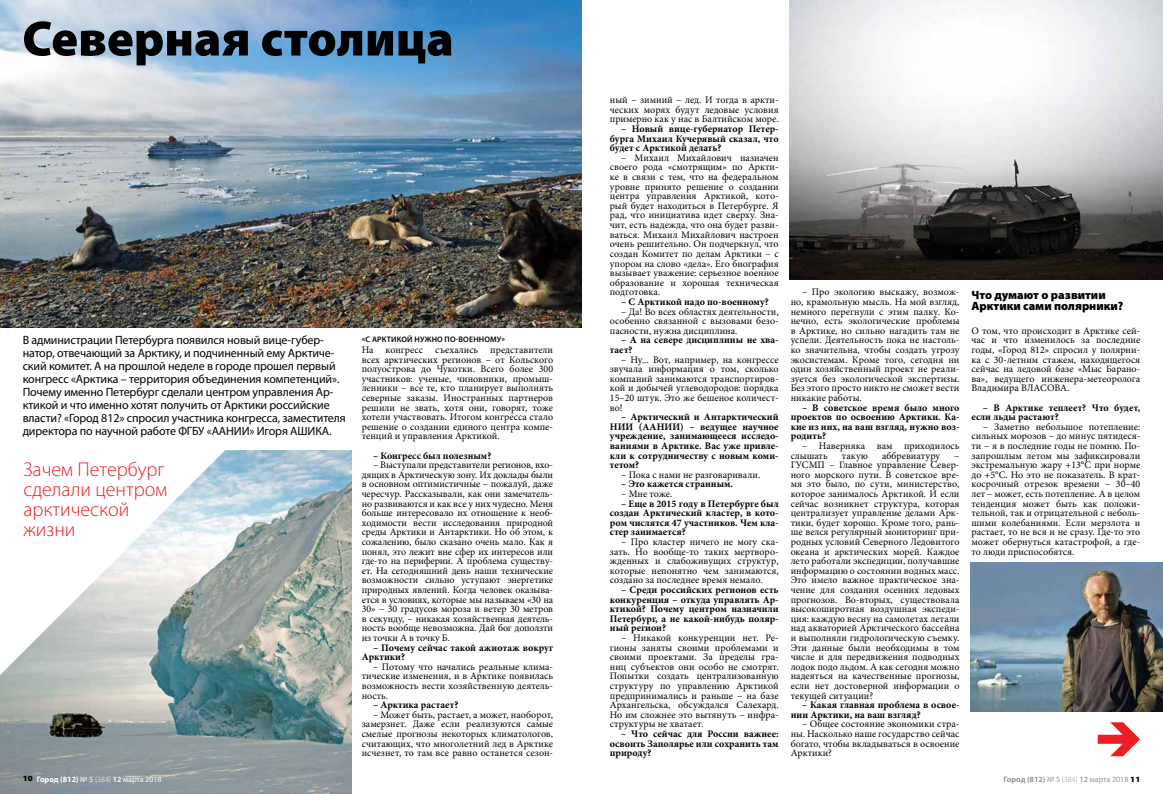
<style>
.page{position:relative;width:1163px;height:794px;background:#fff}
.page>*{position:absolute;margin:0;border:0;box-sizing:border-box;transform-origin:0 0}
.t1{font:900 50px "Myriad Pro";color:#000}
.t2{font:300 20px/20px "Myriad Pro";color:#ed1d24}
.t3{font:12px/13px "Myriad Pro";letter-spacing:-.01em;color:#000}
.t4{font:900 12px/11px "Myriad Pro";color:#000}
.t5{font:10px/9.6px "Minion Pro";color:#000;text-align:justify}
.t6{font:700 10px/9.6px "Minion Pro";color:#000;text-align:justify}
.t7{font:8px "Myriad Pro";color:#939598}
.t8{font:8px "Myriad Pro";color:#fff}
.t9{font:600 8px "Myriad Pro";letter-spacing:.085em;color:#000}
.s1{font-weight:900;color:#000}
.s2{font-weight:700}
.s3{font-weight:300}
.s4{font-weight:600}
</style>
<div class="page">
<img style="left:0;top:0;width:581px;height:328px">
<img style="left:0;top:450px;width:351px;height:344px">
<svg style="left:0;top:450px;width:234px;height:225px"></svg>
<svg style="left:1097px;top:722px;width:42px;height:34px"></svg>
<img style="left:789px;top:0;width:373px;height:279px">
<img style="left:970px;top:563px;width:192px;height:148px">
<h1 class="t1" style="left:22px;top:10px;width:433px">Северная столица</h1>
<p class="t3" style="left:23px;top:334px;width:324px">В администрации Петербурга появился новый вице-губер&shy;натор, отвечающий за Арктику, и подчиненный ему Арктиче&shy;ский комитет. А на прошлой неделе в городе прошел первый конгресс «Арктика – территория объединения компетенций».<br>Почему именно Петербург сделали центром управления Ар&shy;ктикой и что именно хотят получить от Арктики российские власти? «Город 812» спросил участника конгресса, заместителя директора по научной работе ФГБУ «ААНИИ» Игоря АШИКА.</p>
<h2 class="t2" style="left:23px;top:459px;width:145px">Зачем Петербург сделали центром арктической жизни</h2>
<p class="t8" style="left:23px;top:774px;width:140px"><span class="s1">10</span> <span class="s2">Город (812)</span> № 5 <span class="s3">{384}</span> <span class="s4">12</span> марта 2018</p>
<p class="t9" style="left:362px;top:334px;width:145px">«С Арктикой нужно по-военному»</p>
<p class="t5" style="left:361px;top:345px;width:193px">На конгресс съехались представители всех арктических регионов – от Кольского полуострова до Чукотки. Всего более 300 участников: ученые, чиновники, промыш&shy;ленники – все те, кто планирует выполнять северные заказы. Иностранных партнеров решили не звать, хотя они, говорят, тоже хотели участвовать. Итогом конгресса стало решение о создании единого центра компе&shy;тенций и управления Арктикой.</p>
<p class="t6" style="left:373px;top:450px;width:120px">– Конгресс был полезным?</p>
<p class="t5" style="left:361px;top:460px;width:193px;text-indent:11px">– Выступали представители регионов, вхо&shy;дящих в Арктическую зону. Их доклады были в основном оптимистичные – пожалуй, даже чересчур. Рассказывали, как они замечатель&shy;но развиваются и как все у них чудесно. Меня больше интересовало их отношение к необ&shy;ходимости вести исследования природной среды Арктики и Антарктики. Но об этом, к сожалению, было сказано очень мало. Как я понял, это лежит вне сфер их интересов или где-то на периферии. А проблема существу&shy;ет. На сегодняшний день наши технические возможности сильно уступают энергетике природных явлений. Когда человек оказыва&shy;ется в условиях, которые мы называем «30 на 30» – 30 градусов мороза и ветер 30 метров в секунду, – никакая хозяйственная деятель&shy;ность вообще невозможна. Дай бог доползти из точки А в точку Б.</p>
<p class="t6" style="left:361px;top:642px;width:193px;text-indent:11px">– Почему сейчас такой ажиотаж вокруг<br>Арктики?</p>
<p class="t5" style="left:361px;top:662px;width:193px;text-indent:11px">– Потому что начались реальные клима&shy;тические изменения, и в Арктике появилась возможность вести хозяйственную деятель&shy;ность.</p>
<p class="t6" style="left:373px;top:700px;width:87px">– Арктика растает?</p>
<p class="t5" style="left:361px;top:710px;width:193px;text-indent:11px">– Может быть, растает, а может, наоборот, замерзнет. Даже если реализуются самые смелые прогнозы некоторых климатологов, считающих, что многолетний лед в Арктике исчезнет, то там все равно останется сезон-</p>
<p class="t5" style="left:609px;top:95px;width:170px">ный – зимний – лед. И тогда в аркти&shy;ческих морях будут ледовые условия примерно как у нас в Балтийском море.</p>
<p class="t6" style="left:609px;top:124px;width:170px;text-indent:11px">– Новый вице-губернатор Петер&shy;бурга Михаил Кучерявый сказал, что будет с Арктикой делать?</p>
<p class="t5" style="left:609px;top:153px;width:170px;text-indent:11px">– Михаил Михайлович назначен своего рода «смотрящим» по Аркти&shy;ке в связи с тем, что на федеральном уровне принято решение о создании центра управления Арктикой, кото&shy;рый будет находиться в Петербурге. Я рад, что инициатива идет сверху. Зна&shy;чит, есть надежда, что она будет разви&shy;ваться. Михаил Михайлович настроен очень решительно. Он подчеркнул, что создан Комитет по делам Арктики – с упором на слово «дела». Его биография вызывает уважение: серьезное военное образование и хорошая техническая подготовка.</p>
<p class="t6" style="left:621px;top:297px;width:149px">– С Арктикой надо по-военному?</p>
<p class="t5" style="left:609px;top:306px;width:170px;text-indent:11px">– Да! Во всех областях деятельности, особенно связанной с вызовами безо&shy;пасности, нужна дисциплина.</p>
<p class="t6" style="left:609px;top:335px;width:170px;text-indent:11px">– А на севере дисциплины не хва&shy;тает?</p>
<p class="t5" style="left:609px;top:354px;width:170px;text-indent:11px">– Ну... Вот, например, на конгрессе звучала информация о том, сколько компаний занимаются транспортиров&shy;кой и добычей углеводородов: порядка 15–20 штук. Это же бешеное количест&shy;во!</p>
<p class="t6" style="left:609px;top:412px;width:170px;text-indent:11px">– Арктический и Антарктический<br>НИИ</p>
<p class="t6" style="left:609px;top:421px;width:170px;text-indent:29px">(ААНИИ) – ведущее научное учреждение, занимающееся исследо&shy;ваниями в Арктике. Вас уже привле&shy;кли к сотрудничеству с новым коми&shy;тетом?</p>
<p class="t5" style="left:621px;top:470px;width:141px">– Пока с нами не разговаривали.</p>
<p class="t6" style="left:621px;top:479px;width:113px">– Это кажется странным.</p>
<p class="t5" style="left:621px;top:489px;width:53px">– Мне тоже.</p>
<p class="t6" style="left:609px;top:498px;width:170px;text-indent:11px">– Еще в 2015 году в Петербурге был создан Арктический кластер, в кото&shy;ром числятся 47 участников. Чем кла&shy;стер занимается?</p>
<p class="t5" style="left:609px;top:537px;width:170px;text-indent:11px">– Про кластер ничего не могу ска&shy;зать. Но вообще-то таких мертворо&shy;жденных и слабоживущих структур, которые непонятно чем занимаются, создано за последнее время немало.</p>
<p class="t6" style="left:609px;top:585px;width:170px;text-indent:11px">– Среди российских регионов есть конкуренция – откуда управлять Ар&shy;ктикой? Почему центром назначили Петербург, а не какой-нибудь поляр&shy;ный регион?</p>
<p class="t5" style="left:609px;top:633px;width:170px;text-indent:11px">– Никакой конкуренции нет. Ре&shy;гионы заняты своими проблемами и своими проектами. За пределы гра&shy;ниц субъектов они особо не смотрят.<br>Попытки создать централизованную структуру по управлению Арктикой предпринимались и раньше – на базе Архангельска, обсуждался Салехард.<br>Но им сложнее это вытянуть – инфра&shy;структуры не хватает.</p>
<p class="t6" style="left:609px;top:729px;width:170px;text-indent:11px">– Что сейчас для России важнее: освоить Заполярье или сохранить там природу?</p>
<p class="t5" style="left:790px;top:287px;width:170px;text-indent:11px">– Про экологию выскажу, возмож&shy;но, крамольную мысль. На мой взгляд, немного перегнули с этим палку. Ко&shy;нечно, есть экологические проблемы в Арктике, но сильно нагадить там не успели. Деятельность пока не настоль&shy;ко значительна, чтобы создать угрозу экосистемам. Кроме того, сегодня ни один хозяйственный проект не реали&shy;зуется без экологической экспертизы.<br>Без этого просто никто не сможет вести никакие работы.</p>
<p class="t6" style="left:790px;top:402px;width:170px;text-indent:11px">– В советское время было много проектов по освоению Арктики. Ка&shy;кие из них, на ваш взгляд, нужно воз&shy;родить?</p>
<p class="t5" style="left:790px;top:441px;width:170px;text-indent:11px">– Наверняка вам приходилось слышать</p>
<p class="t5" style="left:841px;top:450px;width:28px">такую</p>
<p class="t5" style="left:881px;top:450px;width:60px">аббревиатуру</p>
<p class="t5" style="left:790px;top:450px;width:170px;text-indent:163px">– ГУСМП – Главное управление Север&shy;ного морского пути. В советское вре&shy;мя это было, по сути, министерство, которое занималось Арктикой. И если сейчас возникнет структура, которая централизует управление делами Арк&shy;тики, будет хорошо. Кроме того, рань&shy;ше велся регулярный мониторинг при&shy;родных условий Северного Ледовитого океана и арктических морей. Каждое лето работали экспедиции, получавшие информацию о состоянии водных масс.<br>Это имело важное практическое зна&shy;чение для создания осенних ледовых прогнозов. Во-вторых, существовала высокоширотная воздушная экспеди&shy;ция: каждую весну на самолетах летали над акваторией Арктического бассейна и выполняли гидрологическую съемку.<br>Эти данные были необходимы в том числе и для передвижения подводных лодок подо льдом. А как сегодня можно надеяться на качественные прогнозы, если нет достоверной информации о текущей ситуации?</p>
<p class="t6" style="left:790px;top:700px;width:170px;text-indent:11px">– Какая главная проблема в освое&shy;нии Арктики, на ваш взгляд?</p>
<p class="t5" style="left:790px;top:719px;width:170px;text-indent:11px">– Общее состояние экономики стра&shy;ны. Насколько наше государство сейчас богато, чтобы вкладываться в освоение Арктики?</p>
<p class="t4" style="left:971px;top:290px;width:153px">Что думают о развитии<br>Арктики сами полярники?</p>
<p class="t5" style="left:971px;top:326px;width:170px">О том, что происходит в Арктике сей&shy;час и что изменилось за последние годы, «Город 812» спросил у полярни&shy;ка с 30-летним стажем, находящегося сейчас на ледовой базе «Мыс Барано&shy;ва», ведущего инженера-метеоролога Владимира ВЛАСОВА.</p>
<p class="t6" style="left:971px;top:402px;width:170px;text-indent:11px">– В Арктике теплеет? Что будет, если льды растают?</p>
<p class="t5" style="left:971px;top:422px;width:170px;text-indent:11px">– Заметно небольшое потепление: сильных морозов – до минус пятидеся&shy;ти – я в последние годы не помню. По&shy;запрошлым летом мы зафиксировали экстремальную жару +13°С при норме до +5°С. Но это не показатель. В крат&shy;косрочный отрезок времени – 30–40 лет – может, есть потепление. А в целом тенденция может быть как положи&shy;тельной, так и отрицательной с неболь&shy;шими колебаниями. Если мерзлота и растает, то не вся и не сразу. Где-то это может обернуться катастрофой, а где&shy;то люди приспособятся.</p>
<p class="t7" style="left:1003px;top:774px;width:138px"><span class="s2">Город (812)</span> № 5 <span class="s3">{384}</span> <span class="s4">12</span> марта 2018 <span class="s1">11</span></p>
</div>
